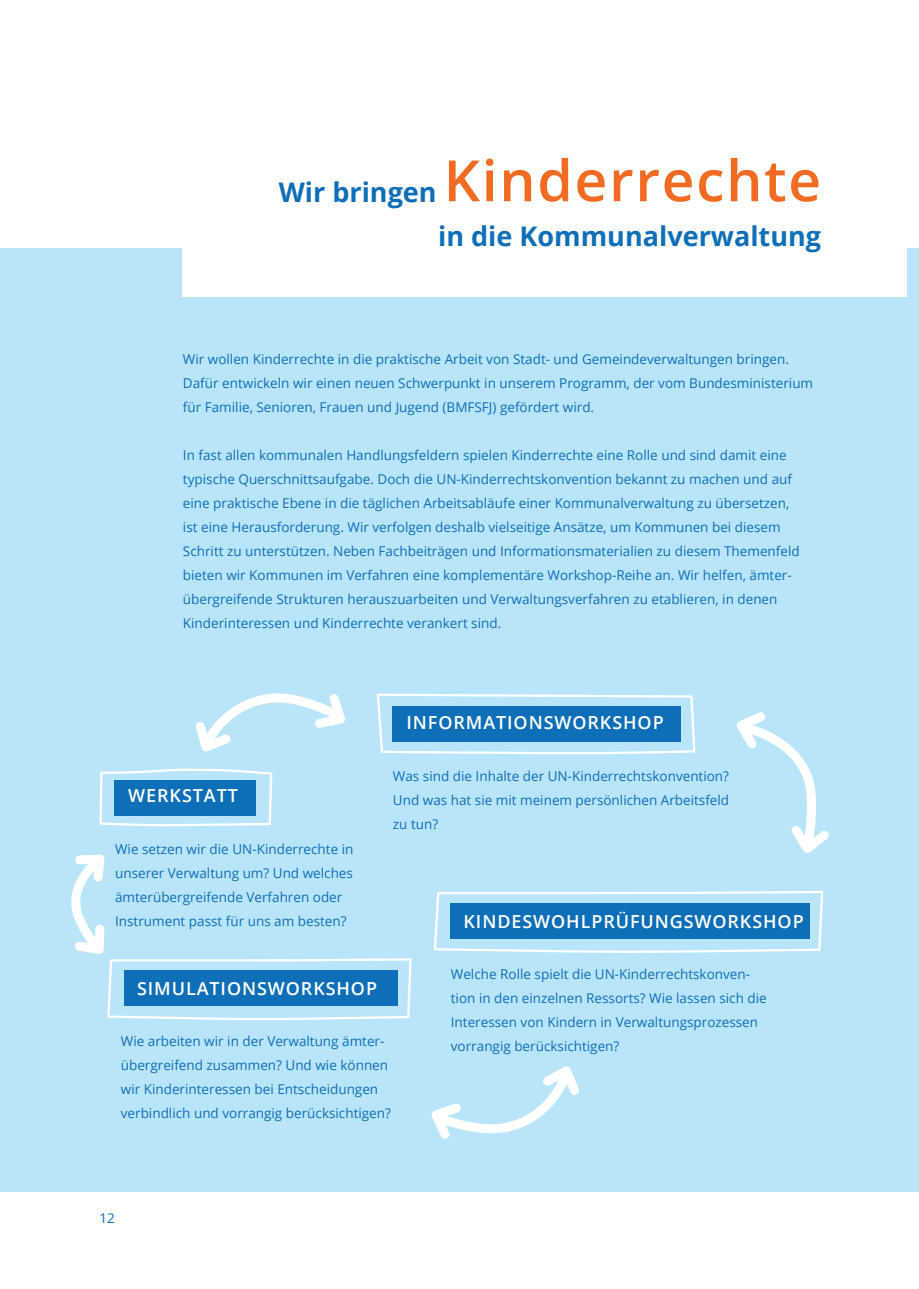
<style>
.page{position:relative;width:919px;height:1289px;background:#fff}
.page>*{position:absolute;margin:0;border:0;box-sizing:border-box;transform-origin:0 0}
.t1{font:600 57px "Open Sans";letter-spacing:.03em;color:#f16c22}
.t2{font:700 27px "Open Sans";color:#0c6fb8}
.t3{font:600 18px "Open Sans";letter-spacing:.05em;color:#fff}
.t4{font:13.5px/24px "Open Sans";color:#0c6fb8}
</style>
<div class="page">
<div style="left:0;top:248px;width:918px;height:943px;background:#b9e5fa"></div>
<div style="left:182px;top:232px;width:724px;height:65px;background:#fff"></div>
<svg style="left:736px;top:712px;width:93px;height:129px"></svg>
<svg style="left:71px;top:854px;width:27px;height:100px"></svg>
<svg style="left:273px;top:693px;width:72px;height:35px"></svg>
<svg style="left:376px;top:693px;width:320px;height:62px"></svg>
<svg style="left:98px;top:693px;width:175px;height:261px"></svg>
<svg style="left:106px;top:842px;width:306px;height:179px"></svg>
<svg style="left:434px;top:800px;width:390px;height:153px"></svg>
<svg style="left:431px;top:1066px;width:148px;height:73px"></svg>
<h2 class="t2" style="left:279px;top:173px;width:159px">Wir bringen</h2>
<h1 class="t1" style="left:443px;top:141px;width:379px">Kinderrechte</h1>
<h2 class="t2" style="left:438px;top:217px;width:384px">in die Kommunalverwaltung</h2>
<p class="t4" style="left:183px;top:346px;width:631px">Wir wollen Kinderrechte in die praktische Arbeit von Stadt- und Gemeindeverwaltungen bringen.<br>Dafür entwickeln wir einen neuen Schwerpunkt in unserem Programm, der vom Bundesministerium für Familie, Senioren, Frauen und Jugend (BMFSFJ) gefördert wird.</p>
<p class="t4" style="left:183px;top:442px;width:618px">In fast allen kommunalen Handlungsfeldern spielen Kinderrechte eine Rolle und sind damit eine typische Querschnittsaufgabe. Doch die UN-Kinderrechtskonvention bekannt zu machen und auf eine praktische Ebene in die täglichen Arbeitsabläufe einer Kommunalverwaltung zu übersetzen, ist eine Herausforderung. Wir verfolgen deshalb vielseitige Ansätze, um Kommunen bei diesem Schritt zu unterstützen. Neben Fachbeiträgen und Informationsmaterialien zu diesem Themenfeld bieten wir Kommunen im Verfahren eine komplementäre Workshop-Reihe an. Wir helfen, ämter&shy;übergreifende Strukturen herauszuarbeiten und Verwaltungsverfahren zu etablieren, in denen Kinderinteressen und Kinderrechte verankert sind.</p>
<h3 class="t3" style="left:128px;top:783px;width:111px">WERKSTATT</h3>
<p class="t4" style="left:115px;top:837px;width:240px">Wie setzen wir die UN-Kinderrechte in unserer Verwaltung um? Und welches ämterübergreifende Verfahren oder Instrument passt für uns am besten?</p>
<h3 class="t3" style="left:406px;top:710px;width:259px">INFORMATIONSWORKSHOP</h3>
<p class="t4" style="left:393px;top:763px;width:338px;text-align:justify">Was sind die Inhalte der UN-Kinderrechtskonvention?<br>Und was hat sie mit meinem persönlichen Arbeitsfeld zu tun?</p>
<h3 class="t3" style="left:463px;top:908px;width:341px">KINDESWOHLPRÜFUNGSWORKSHOP</h3>
<h3 class="t3" style="left:137px;top:975px;width:241px">SIMULATIONSWORKSHOP</h3>
<p class="t4" style="left:121px;top:1028px;width:271px">Wie arbeiten wir in der Verwaltung ämter&shy;übergreifend zusammen? Und wie können wir Kinderinteressen bei Entscheidungen verbindlich und vorrangig berücksichtigen?</p>
<p class="t4" style="left:99px;top:1205px;width:17px">12</p>
<p class="t4" style="left:451px;top:961px;width:317px">Welche Rolle spielt die UN-Kinderrechtskonven&shy;tion in den einzelnen Ressorts? Wie lassen sich die Interessen von Kindern in Verwaltungsprozessen vorrangig berücksichtigen?</p>
</div>
